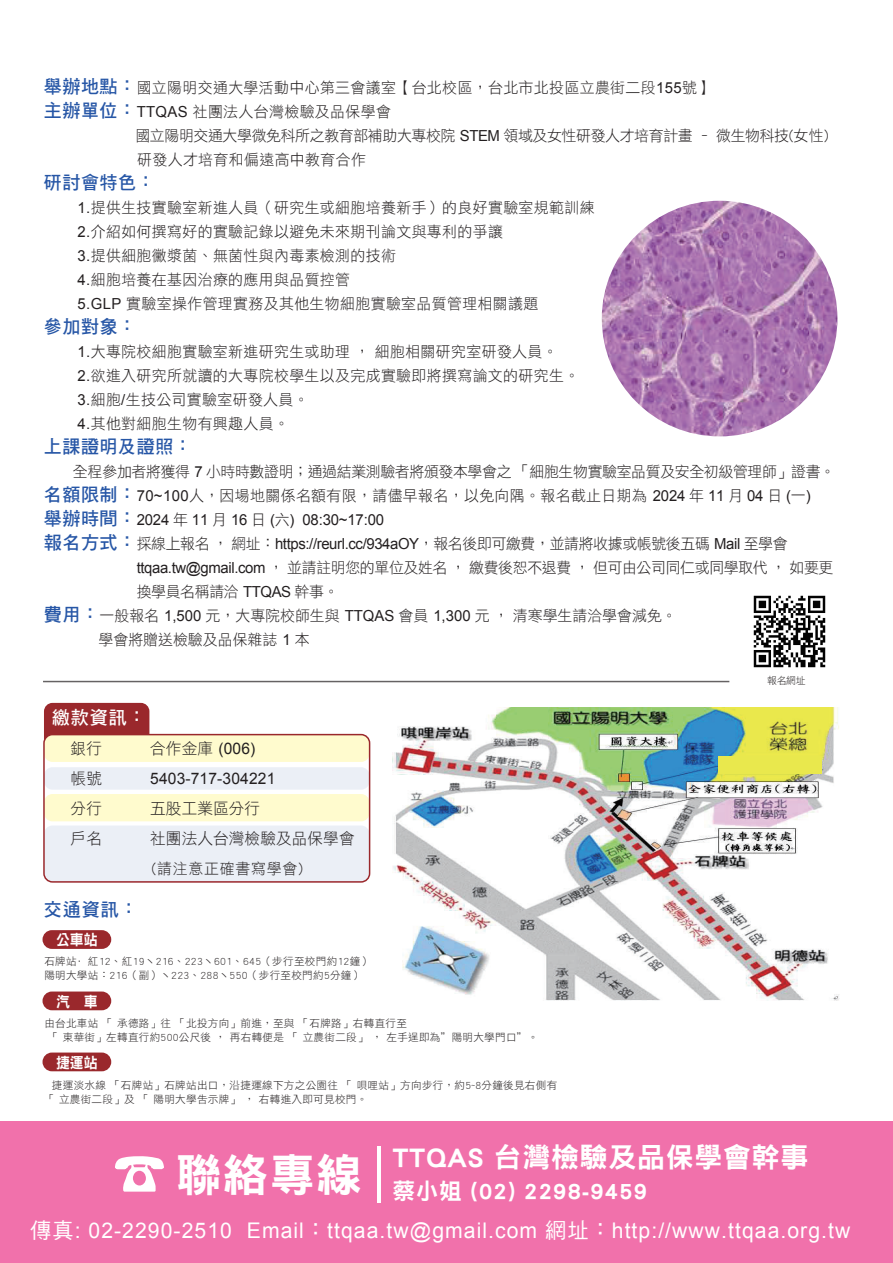
<style>
.page{position:relative;width:893px;height:1263px;background:#fff}
.page>*{position:absolute;margin:0;border:0;box-sizing:border-box;transform-origin:0 0}
.t1{font:28.05px "DF Hei Std W9";letter-spacing:.025em;color:#fff}
.t2{font:22.8px "DF Hei Std W9";letter-spacing:.025em;color:#fff}
.t3{font:21.6px "Arial";letter-spacing:.05em;color:#fff}
.t4{font:18.45px "DF Hei Std W7";letter-spacing:.025em;color:#2656a6}
.t5{font:18.45px "DF Hei Std W7";color:#fff}
.t6{font:15.9px "DF Hei Std W3";letter-spacing:.01em;color:#231f20}
.t7{font:15.9px "Arial";letter-spacing:.01em;color:#231f20}
.t8{font:15.15px/24px "DF Hei Std W3";letter-spacing:.025em;color:#231f20}
.t9{font:15.15px/24px "DF Hei Std W3";letter-spacing:-.025em;color:#231f20}
.t10{font:15.15px "DF Hei Std W3";color:#231f20}
.t11{font:15.15px "Arial";letter-spacing:-.01em;color:#231f20}
.t12{font:15.15px "DF Hei Std W3";letter-spacing:.05em;color:#231f20}
.t13{font:15px "DF Hei Std W9";color:#fff;scale:.92 1}
.t14{font:10.65px/14.1px "DF Hei Std W3";letter-spacing:.025em;color:#231f20}
.t15{font:10.05px "DF Hei Std W3";color:#231f20}
.s1{font-family:"DF Hei Std W7";font-size:18.45px;color:#2656a6}
.s2{font-family:"Arial"}
.s3{font-family:"DF Hei Std W3"}
.s4{font-family:"DF Hei Std W5"}
</style>
<div class="page">
<div style="left:0;top:1121px;width:893px;height:142px;background:#f171ab"></div>
<svg style="left:115px;top:1156px;width:49px;height:36px"></svg>
<hr style="left:377px;top:1146px;width:4px;height:57px;background:#fff">
<hr style="left:43px;top:681px;width:686px;height:1px;background:#231f20">
<div style="left:44px;top:703px;width:105px;height:45px;background:#9a282c;border-radius:9px"></div>
<div style="left:43px;top:930px;width:68px;height:19px;background:#9a282c;border-radius:9px"></div>
<div style="left:43px;top:991px;width:68px;height:19px;background:#9a282c;border-radius:9px"></div>
<div style="left:43px;top:1052px;width:68px;height:19px;background:#9a282c;border-radius:9px"></div>
<img style="left:393px;top:707px;width:446px;height:293px">
<div style="left:44px;top:767px;width:326px;height:23px;background:#ebeff6;border-radius:9px"></div>
<div style="left:44px;top:735px;width:326px;height:27px;background:#fffbce;border-radius:9px"></div>
<div style="left:44px;top:794px;width:326px;height:27px;background:#fffbce;border-radius:9px"></div>
<div style="left:44px;top:825px;width:326px;height:57px;background:#ebeff6;border-radius:9px"></div>
<div style="left:43px;top:734px;width:327px;height:149px;border:2px solid #9a282c;border-radius:9px"></div>
<img style="left:602px;top:201px;width:235px;height:235px;border-radius:118px">
<img style="left:753px;top:595px;width:73px;height:73px">
<div style="left:718px;top:756px;width:104px;height:18px;background:#e9e84d"></div>
<p class="t8" style="left:44px;top:75px;width:670px"><span class="s1">舉辦地點：</span>國立陽明交通大學活動中心第三會議室【台北校區，台北市北投區立農街二段<span class="s2">155</span>號】</p>
<p class="t8" style="left:44px;top:99px;width:349px"><span class="s1">主辦單位：</span><span class="s2">TTQAS</span> 社團法人台灣檢驗及品保學會</p>
<p class="t9" style="left:135px;top:123px;width:695px">國立陽明交通大學微免科所之教育部補助大專校院 <span class="s2">STEM</span> 領域及女性研發人才培育計畫 – 微生物科技(女性)</p>
<p class="t8" style="left:137px;top:147px;width:230px">研發人才培育和偏遠高中教育合作</p>
<p class="t4" style="left:44px;top:172px;width:112px">研討會特色：</p>
<p class="t8" style="left:78px;top:195px;width:518px"><span class="s2">1.</span>提供生技實驗室新進人員（研究生或細胞培養新手）的良好實驗室規範訓練<br><span class="s2">2.</span>介紹如何撰寫好的實驗記錄以避免未來期刊論文與專利的爭讓<br><span class="s2">3.</span>提供細胞黴漿菌、無菌性與內毒素檢測的技術<br><span class="s2">4.</span>細胞培養在基因治療的應用與品質控管<br><span class="s2">5.GLP</span> 實驗室操作管理實務及其他生物細胞實驗室品質管理相關議題</p>
<p class="t4" style="left:44px;top:316px;width:94px">參加對象：</p>
<p class="t8" style="left:78px;top:339px;width:503px"><span class="s2">1.</span>大專院校細胞實驗室新進研究生或助理，細胞相關研究室研發人員。<br><span class="s2">2.</span>欲進入研究所就讀的大專院校學生以及完成實驗即將撰寫論文的研究生。<br><span class="s2">3.</span>細胞<span class="s2">/</span>生技公司實驗室研發人員。<br><span class="s2">4.</span>其他對細胞生物有興趣人員。</p>
<p class="t4" style="left:44px;top:436px;width:149px">上課證明及證照：</p>
<p class="t9" style="left:44px;top:459px;width:793px;text-indent:29px">全程參加者將獲得 <span class="s2">7</span> 小時時數證明；通過結業測驗者將頒發本學會之「細胞生物實驗室品質及安全初級管理師」證書。<span class="s1">名額限制：</span><span class="s2">70~100</span>人，因場地關係名額有限，請儘早報名，以免向隅。報名截止日期為 <span class="s2">2024</span> 年 <span class="s2">11</span> 月 <span class="s2">04</span> 日 <span class="s2">(</span>一<span class="s2">)</span></p>
<p class="t11" style="left:44px;top:509px;width:342px"><span class="s1">舉辦時間：</span>2024 <span class="s3">年</span> 11 <span class="s3">月</span> 16 <span class="s3">日</span> (<span class="s3">六</span>) 08:30~17:00</p>
<p class="t9" style="left:44px;top:531px;width:745px"><span class="s1">報名方式：</span>採線上報名，網址：<span class="s2">https://reurl.cc/934aOY</span>，報名後即可繳費，並請將收據或帳號後五碼 <span class="s2">Mail</span> 至學會</p>
<p class="t9" style="left:137px;top:555px;width:698px"><span class="s2">ttqaa.tw@gmail.com</span> ，並請註明您的單位及姓名，繳費後恕不退費，但可由公司同仁或同學取代，如要更</p>
<p class="t9" style="left:137px;top:579px;width:203px">換學員名稱請洽 <span class="s2">TTQAS</span> 幹事。</p>
<p class="t10" style="left:44px;top:607px;width:634px"><span class="s1">費用：</span>一般報名 <span class="s2">1,500</span> 元，大專院校師生與 <span class="s2">TTQAS</span> 會員 <span class="s2">1,300</span> 元，清寒學生請洽學會減免。</p>
<p class="t10" style="left:99px;top:631px;width:213px">學會將贈送檢驗及品保雜誌 <span class="s2">1</span> 本</p>
<p class="t5" style="left:52px;top:707px;width:96px">繳款資訊：</p>
<p class="t6" style="left:71px;top:740px;width:33px">銀行</p>
<p class="t7" style="left:150px;top:738px;width:107px"><span class="s3">合作金庫</span> (006)</p>
<p class="t6" style="left:71px;top:770px;width:33px">帳號</p>
<p class="t7" style="left:150px;top:768px;width:127px">5403-717-304221</p>
<p class="t6" style="left:71px;top:800px;width:33px">分行</p>
<p class="t6" style="left:150px;top:800px;width:111px">五股工業區分行</p>
<p class="t6" style="left:71px;top:830px;width:33px">戶名</p>
<p class="t6" style="left:150px;top:830px;width:206px">社團法人台灣檢驗及品保學會</p>
<p class="t12" style="left:151px;top:860px;width:153px">(請注意正確書寫學會)</p>
<p class="t4" style="left:44px;top:900px;width:96px">交通資訊：</p>
<p class="t13" style="left:56px;top:932px;width:47px">公車站</p>
<p class="t14" style="left:44px;top:954px;width:328px">石牌站·紅12、紅19丶216、223丶601、645（步行至校門約12鐘）陽明大學站：216（副）丶223、288丶550（步行至校門約5分鐘）</p>
<p class="t13" style="left:56px;top:993px;width:47px">汽 車</p>
<p class="t14" style="left:48px;top:1015px;width:492px;text-indent:-4px">由台北車站 「 承德路」往 「北投方向」前進，至與 「石牌路」右轉直行至<br>「 東華街」左轉直行約500公尺後 ， 再右轉便是 「 立農街二段」 ， 左手逞即為”陽明大學門口”。</p>
<p class="t13" style="left:56px;top:1054px;width:47px">捷運站</p>
<p class="t14" style="left:44px;top:1078px;width:514px;text-indent:8px">捷運淡水線 「石牌站」石牌站出口，沿捷運線下方之公園往 「 唄哩站」方向步行，約5~8分鐘後見右側有「 立農街二段」及 「 陽明大學告示牌」 ， 右轉進入即可見校門。</p>
<p class="t15" style="left:767px;top:675px;width:40px">報名網址</p>
<h1 class="t1" style="left:392px;top:1141px;width:417px">TTQAS 台灣檢驗及品保學會幹事</h1>
<h2 class="t2" style="left:176px;top:1178px;width:473px"><sup>聯絡專線</sup> 蔡小姐 (02) 2298-9459</h2>
<h3 class="t3" style="left:30px;top:1217px;width:822px"><span class="s4">傳真</span>: 02-2290-2510 Email<span class="s4">：</span>ttqaa.tw@gmail.com <span class="s4">網址：</span>http://www.ttqaa.org.tw</h3>
</div>
